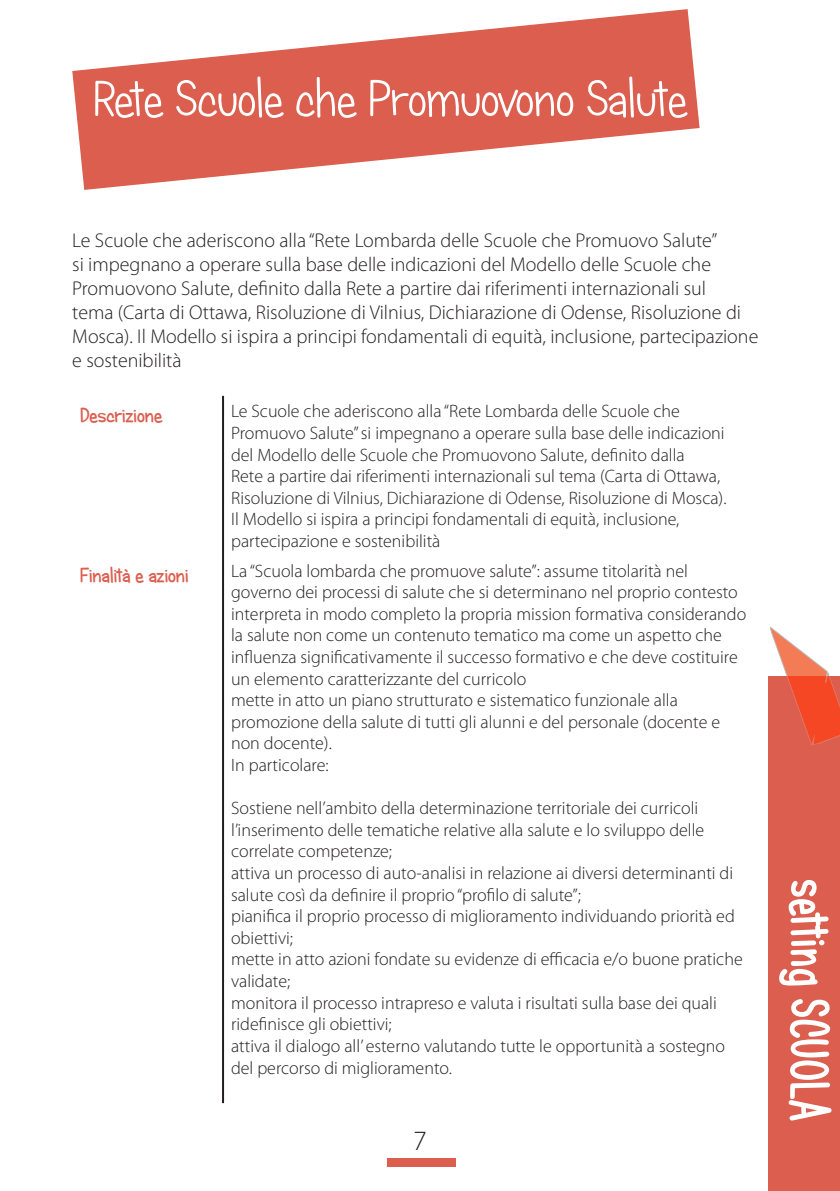
<style>
.page{position:relative;width:840px;height:1191px;background:#fff}
.page>*{position:absolute;margin:0;border:0;box-sizing:border-box;transform-origin:0 0}
.t1{font:700 54px "Candy Round BTN Cond";color:#fff}
.t2{font:50px "Candy Round BTN";color:#fff}
.t3{font:300 28px "Myriad Pro";color:#231f20}
.t4{font:300 20px/24px "Myriad Pro";color:#231f20}
.t5{font:20px "Candy Round BTN Bold";color:#db5e4f}
.t6{font:300 18px/21.6px "Myriad Pro";color:#231f20}
</style>
<div class="page">
<div style="left:767px;top:677px;width:72px;height:514px;background:#db5e4f"></div>
<div style="left:387px;top:1158px;width:68px;height:8px;background:#db5e4f"></div>
<svg style="left:769px;top:626px;width:70px;height:119px"></svg>
<hr style="left:222px;top:396px;width:2px;height:159px;background:#231f20">
<hr style="left:222px;top:555px;width:2px;height:548px;background:#231f20">
<svg style="left:72px;top:9px;width:627px;height:181px;fill:#db5e4f"></svg>
<p class="t2" style="left:93px;top:69px;width:595px">Rete Scuole che Promuovono Salute</p>
<p class="t4" style="left:72px;top:229px;width:687px">Le Scuole che aderiscono alla “Rete Lombarda delle Scuole che Promuovo Salute”<br>si impegnano a operare sulla base delle indicazioni del Modello delle Scuole che Promuovono Salute, definito dalla Rete a partire dai riferimenti internazionali sul<br>tema (Carta di Ottawa, Risoluzione di Vilnius, Dichiarazione di Odense, Risoluzione di Mosca). Il Modello si ispira a principi fondamentali di equità, inclusione, partecipazione e sostenibilità</p>
<p class="t5" style="left:80px;top:404px;width:83px">Descrizione</p>
<p class="t6" style="left:231px;top:401px;width:496px">Le Scuole che aderiscono alla “Rete Lombarda delle Scuole che Promuovo Salute” si impegnano a operare sulla base delle indicazioni del Modello delle Scuole che Promuovono Salute, definito dalla<br>Rete a partire dai riferimenti internazionali sul tema (Carta di Ottawa, Risoluzione di Vilnius, Dichiarazione di Odense, Risoluzione di Mosca).<br>Il Modello si ispira a principi fondamentali di equità, inclusione, partecipazione e sostenibilità</p>
<p class="t5" style="left:80px;top:563px;width:110px">Finalità e azioni</p>
<p class="t6" style="left:231px;top:560px;width:508px">La “Scuola lombarda che promuove salute”: assume titolarità nel governo dei processi di salute che si determinano nel proprio contesto</p>
<p class="t6" style="left:231px;top:603px;width:516px">interpreta in modo completo la propria mission formativa considerando la salute non come un contenuto tematico ma come un aspetto che influenza significativamente il successo formativo e che deve costituire un elemento caratterizzante del curricolo</p>
<p class="t6" style="left:231px;top:689px;width:490px">mette in atto un piano strutturato e sistematico funzionale alla promozione della salute di tutti gli alunni e del personale (docente e non docente).</p>
<p class="t6" style="left:231px;top:754px;width:99px">In particolare:</p>
<p class="t6" style="left:231px;top:797px;width:474px">Sostiene nell’ambito della determinazione territoriale dei curricoli l’inserimento delle tematiche relative alla salute e lo sviluppo delle correlate competenze;</p>
<p class="t6" style="left:231px;top:862px;width:503px">attiva un processo di auto-analisi in relazione ai diversi determinanti di salute così da definire il proprio “profilo di salute”;</p>
<p class="t6" style="left:231px;top:905px;width:505px">pianifica il proprio processo di miglioramento individuando priorità ed obiettivi;</p>
<p class="t6" style="left:231px;top:949px;width:513px">mette in atto azioni fondate su evidenze di efficacia e/o buone pratiche validate;</p>
<p class="t6" style="left:231px;top:992px;width:487px">monitora il processo intrapreso e valuta i risultati sulla base dei quali ridefinisce gli obiettivi;</p>
<p class="t6" style="left:231px;top:1035px;width:495px">attiva il dialogo all’ esterno valutando tutte le opportunità a sostegno del percorso di miglioramento.</p>
<h3 class="t3" style="left:413px;top:1125px;width:15px">7</h3>
<h1 class="t1" style="left:840px;top:879px;width:244px;rotate:90deg">setting SCUOLA</h1>
</div>
